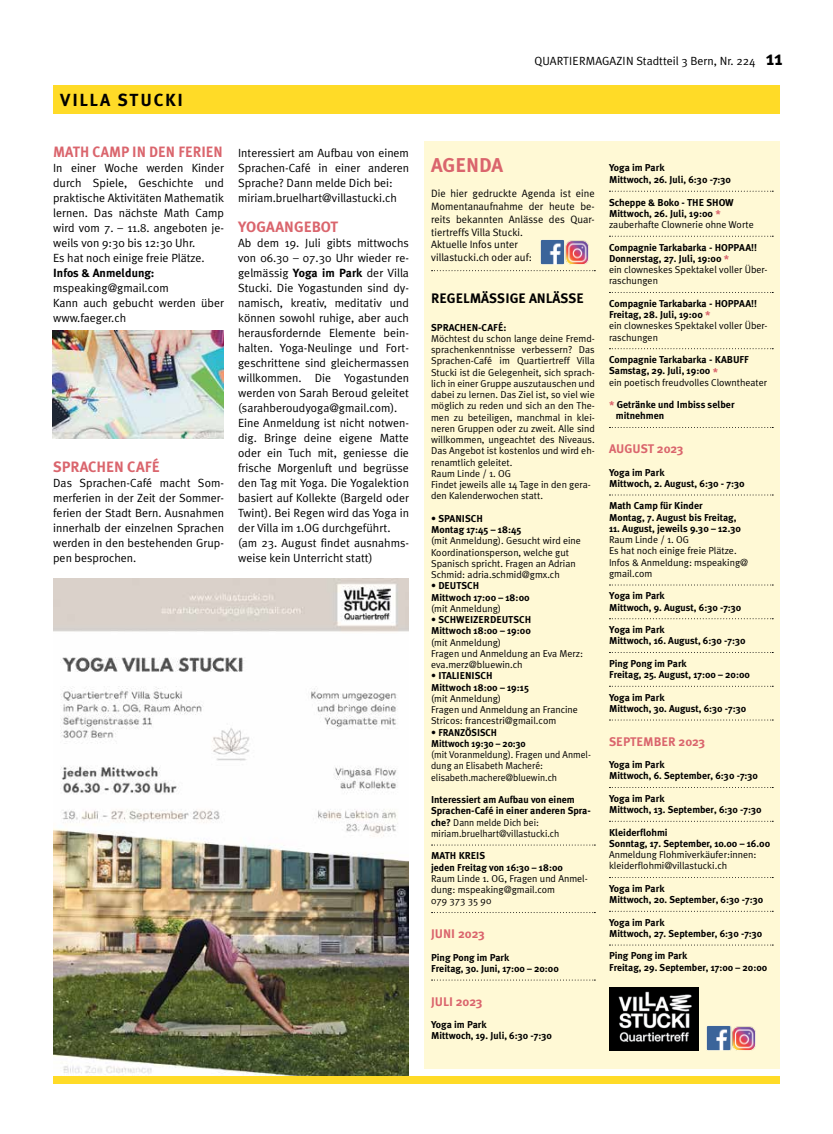
<style>
.page{position:relative;width:833px;height:1134px;background:#fff}
.page>*{position:absolute;margin:0;border:0;box-sizing:border-box;transform-origin:0 0}
.t1{font:700 20px "Meta Plus";color:#da656d}
.t2{font:700 17.5px "Meta Plus";letter-spacing:.21em;color:#000}
.t3{font:700 15px "Meta Plus";letter-spacing:.005em;color:#da656d}
.t4{font:700 15px "Meta Plus";letter-spacing:.005em;color:#da656d;scale:.95 1}
.t5{font:700 13.75px "Meta Plus";color:#000}
.t6{font:700 12.5px "Meta Plus";color:#da656d}
.t7{font:11.88px/15px "Meta Plus Normal";color:#000}
.t8{font:700 11.88px "Meta Plus";color:#000}
.t9{font:10.62px/12.8px "Meta Plus Normal";color:#000}
.t10{font:700 10px/11.2px "Meta Plus";color:#000}
.t11{font:10px/11.2px "Meta Plus Normal";color:#000}
.t12{font:10px/11.2px "Meta Plus Normal";color:#000;scale:.96 1}
.t13{font:700 10px/11.2px "Meta Plus";color:#000;scale:.95 1}
.s1{font-family:"Meta Plus";font-weight:700}
.s2{font-family:"Meta Plus";font-weight:700;font-size:20px}
.s3{font-size:11.25px;color:#da656d}
</style>
<div class="page">
<div style="left:53px;top:85px;width:727px;height:28px;background:#ffdb27"></div>
<div style="left:424px;top:141px;width:356px;height:928px;background:#fff9d5"></div>
<svg style="left:431px;top:270px;width:164px;height:1px"></svg>
<svg style="left:431px;top:844px;width:164px;height:1px"></svg>
<svg style="left:431px;top:912px;width:164px;height:1px"></svg>
<svg style="left:431px;top:979px;width:164px;height:1px"></svg>
<svg style="left:609px;top:191px;width:164px;height:1px"></svg>
<svg style="left:609px;top:236px;width:164px;height:1px"></svg>
<svg style="left:609px;top:292px;width:164px;height:1px"></svg>
<svg style="left:609px;top:348px;width:164px;height:1px"></svg>
<svg style="left:609px;top:427px;width:164px;height:1px"></svg>
<svg style="left:609px;top:494px;width:164px;height:1px"></svg>
<svg style="left:609px;top:584px;width:164px;height:1px"></svg>
<svg style="left:609px;top:618px;width:164px;height:1px"></svg>
<svg style="left:609px;top:652px;width:164px;height:1px"></svg>
<svg style="left:609px;top:686px;width:164px;height:1px"></svg>
<svg style="left:609px;top:719px;width:164px;height:1px"></svg>
<svg style="left:609px;top:787px;width:164px;height:1px"></svg>
<svg style="left:609px;top:821px;width:164px;height:1px"></svg>
<svg style="left:609px;top:877px;width:164px;height:1px"></svg>
<svg style="left:609px;top:911px;width:164px;height:1px"></svg>
<svg style="left:609px;top:944px;width:164px;height:1px"></svg>
<img style="left:540px;top:240px;width:49px;height:24px">
<img style="left:609px;top:987px;width:89px;height:63px">
<img style="left:706px;top:1026px;width:49px;height:24px">
<img style="left:53px;top:579px;width:356px;height:497px">
<img style="left:52px;top:331px;width:171px;height:108px">
<div style="left:53px;top:1076px;width:727px;height:8px;background:#ffdb27"></div>
<h2 class="t2" style="left:60px;top:90px;width:124px">Villa Stucki</h2>
<p class="t4" style="left:53px;top:143px;width:52px">Math Camp</p>
<p class="t4" style="left:132px;top:143px;width:94px">in den Ferien</p>
<p class="t7" style="left:53px;top:160px;width:172px">In einer Woche werden Kinder durch Spiele, Geschichte und praktische Aktivitäten Mathematik lernen. Das nächste Math Camp wird vom 7. – 11.8. angeboten je&shy;weils von 9:30 bis 12:30 Uhr.<br>Es hat noch einige freie Plätze.</p>
<p class="t8" style="left:53px;top:266px;width:103px">I nfos &amp; Anmeldung:</p>
<p class="t7" style="left:53px;top:280px;width:172px">mspeaking@gmail.com<br>Kann auch gebucht werden über www.faeger.ch</p>
<p class="t3" style="left:53px;top:458px;width:108px">Sprachen CafÉ</p>
<p class="t7" style="left:53px;top:475px;width:172px;text-align:justify">Das Sprachen-Café macht Som&shy;merferien in der Zeit der Sommer&shy;ferien der Stadt Bern. Ausnahmen innerhalb der einzelnen Sprachen werden in den bestehenden Grup&shy;pen besprochen.</p>
<p class="t7" style="left:238px;top:145px;width:172px">Interessiert am Aufbau von einem<br>Sprachen-Café in einer anderen<br>Sprache? Dann melde Dich bei: miriam.bruelhart@villastucki.ch</p>
<p class="t3" style="left:238px;top:218px;width:38px">Yogaan</p>
<p class="t3" style="left:294px;top:218px;width:43px">gebot</p>
<p class="t7" style="left:238px;top:235px;width:172px">Ab dem 19. Juli gibts mittwochs von 06.30 – 07.30 Uhr wieder re&shy;gelmässig <span class="s1">Yoga im Park</span> der Villa<br>Stucki. Die Yogastunden sind dy&shy;namisch, kreativ, meditativ und können sowohl ruhige, aber auch herausfordernde Elemente bein&shy;halten. Yoga-Neulinge und Fort&shy;geschrittene sind gleichermassen willkommen. Die Yogastunden werden von Sarah Beroud geleitet (sarahberoudyoga@gmail.com).<br>Eine Anmeldung ist nicht notwen&shy;dig. Bringe deine eigene Matte oder ein Tuch mit, geniesse die frische Morgenluft und begrüsse den Tag mit Yoga. Die Yogalektion basiert auf Kollekte (Bargeld oder<br>Twint). Bei Regen wird das Yoga in der Villa im 1.OG durchgeführt. (am 23. August findet ausnahms&shy;weise kein Unterricht statt)</p>
<p class="t7" style="left:534px;top:53px;width:16px">Quartiermagazin</p>
<p class="t7" style="left:636px;top:53px;width:148px">Stadtteil 3 Bern, Nr. 224 <span class="s2">11</span></p>
<h1 class="t1" style="left:431px;top:153px;width:48px">Agenda</h1>
<p class="t9" style="left:431px;top:187px;width:165px">Die hier gedruckte Agenda ist eine<br>Momentanaufnahme der heute be&shy;reits bekannten Anlässe des Quar&shy;tiertreffs Villa Stucki.<br>Aktuelle Infos unter<br>villastucki.ch oder auf:</p>
<p class="t5" style="left:431px;top:290px;width:49px">Regelmäss</p>
<p class="t5" style="left:505px;top:290px;width:80px">ige Anlässe</p>
<p class="t10" style="left:431px;top:321px;width:77px">Sprachen-Café:</p>
<p class="t11" style="left:431px;top:333px;width:165px">Möchtest du schon lange deine Fremd&shy;sprachenkenntnisse verbessern? Das Sprachen-Café im Quartiertreff Villa Stucki ist die Gelegenheit, sich sprach&shy;lich in einer Gruppe auszutauschen und dabei zu lernen. Das Ziel ist, so viel wie möglich zu reden und sich an den The&shy;men zu beteiligen, manchmal in klei&shy;neren Gruppen oder zu zweit. Alle sind willkommen, ungeachtet des Niveaus.<br>Das Angebot ist kostenlos und wird eh&shy;renamtlich geleitet.<br>Raum Linde / 1. OG<br>Findet jeweils alle 14 Tage in den gera&shy;den Kalenderwochen statt.</p>
<p class="t10" style="left:431px;top:513px;width:92px">• Span isch<br>Montag 17:45 – 18:45</p>
<p class="t11" style="left:431px;top:535px;width:151px">(mit Anmeldung). Gesucht wird eine Koordinationsperson, welche gut Spanisch spricht. Fragen an Adrian Schmid: adria.schmid@gmx.ch</p>
<p class="t10" style="left:431px;top:580px;width:100px">• Deutsch<br>Mittwoch 17:00 – 18:00</p>
<p class="t11" style="left:431px;top:603px;width:72px">(mit Anmeldung)</p>
<p class="t10" style="left:431px;top:614px;width:101px">• Schweizerdeutsch<br>Mittwoch 18:00 – 19:00</p>
<p class="t11" style="left:431px;top:636px;width:154px">(mit Anmeldung)<br>Fragen und Anmeldung an Eva Merz: eva.merz@bluewin.ch</p>
<p class="t10" style="left:431px;top:670px;width:99px">• Italienisch<br>Mittwoch 18:00 – 19:15</p>
<p class="t11" style="left:431px;top:693px;width:148px">(mit Anmeldung)<br>Fragen und Anmeldung an Francine<br>Stricos: francestri@gmail.com</p>
<p class="t10" style="left:431px;top:726px;width:25px">• Französ</p>
<p class="t13" style="left:431px;top:726px;width:101px;text-indent:46px">isch<br>Mittwoch 19:30 – 20:30</p>
<p class="t12" style="left:431px;top:749px;width:168px">(mit Voranmeldung). Fragen und Anmel&shy;dung an Elisabeth Macheré: elisabeth.machere@bluewin.ch</p>
<p class="t10" style="left:431px;top:794px;width:161px">I nteressiert am Aufbau von einem<br>Sprachen-Café in einer anderen Spra-</p>
<p class="t12" style="left:431px;top:816px;width:135px"><span class="s1">che?</span> Dann melde Dich bei: miriam.bruelhart@villastucki.ch</p>
<p class="t10" style="left:431px;top:850px;width:133px">Math Kreis<br>jeden Freitag von 16:30 – 18:00</p>
<p class="t11" style="left:431px;top:873px;width:158px">Raum Linde 1. OG, Fragen und Anmel&shy;dung: mspeaking@gmail.com<br>079 373 35 90</p>
<p class="t6" style="left:431px;top:926px;width:55px">Jun i 2023</p>
<p class="t10" style="left:431px;top:951px;width:129px">Ping Pong im Park<br>Freitag, 30. Juni, 17:00 – 20:00</p>
<p class="t6" style="left:431px;top:994px;width:53px">Juli 2023</p>
<p class="t10" style="left:431px;top:1019px;width:122px">Yoga im Park<br>Mittwoch, 19. Juli, 6:30 -7:30</p>
<p class="t10" style="left:609px;top:162px;width:123px;line-height:12px">Yoga im Park<br>Mittwoch, 26. Juli, 6:30 -7:30</p>
<p class="t10" style="left:609px;top:196px;width:118px">Scheppe &amp; Boko - THE SHOW<br>Mittwoch, 26. Juli, 19:00 <span class="s3">*</span></p>
<p class="t11" style="left:609px;top:219px;width:146px">zauberhafte Clownerie ohne Worte</p>
<p class="t10" style="left:609px;top:241px;width:150px">Compagnie Tarkabarka - HOPPAA!!<br>Donnerstag, 27. Juli, 19:00 <span class="s3">*</span></p>
<p class="t11" style="left:609px;top:264px;width:160px">ein clowneskes Spektakel voller Über&shy;raschungen</p>
<p class="t10" style="left:609px;top:298px;width:150px">Compagnie Tarkabarka - HOPPAA!!<br>Freitag, 28. Juli, 19:00 <span class="s3">*</span></p>
<p class="t11" style="left:609px;top:320px;width:160px">ein clowneskes Spektakel voller Über&shy;raschungen</p>
<p class="t10" style="left:609px;top:354px;width:130px">Compagnie Tarkabarka - KABUFF<br>Samstag, 29. Juli, 19:00 <span class="s3">*</span></p>
<p class="t11" style="left:609px;top:376px;width:160px">ein poetisch freudvolles Clowntheater</p>
<p class="t10" style="left:616px;top:399px;width:120px;text-indent:-7px"><span class="s3">*</span> Getränke und I mbiss selber mitnehmen</p>
<p class="t6" style="left:609px;top:441px;width:76px">August 2023</p>
<p class="t10" style="left:609px;top:466px;width:137px">Yoga im Park<br>Mittwoch, 2. August, 6:30 - 7:30</p>
<p class="t10" style="left:609px;top:500px;width:129px">Math Camp für Kinder<br>Montag, 7. August bis Freitag,</p>
<p class="t10" style="left:609px;top:523px;width:133px">11. August, jeweils 9.30 – 12.30</p>
<p class="t11" style="left:609px;top:534px;width:141px">Raum Linde / 1. OG<br>Es hat noch einige freie Plätze.<br>Infos &amp; Anmeldung: mspeaking@ gmail.com</p>
<p class="t10" style="left:609px;top:590px;width:134px">Yoga im Park<br>Mittwoch, 9. August, 6:30 -7:30</p>
<p class="t10" style="left:609px;top:624px;width:138px">Yoga im Park<br>Mittwoch, 16. August, 6:30 -7:30</p>
<p class="t10" style="left:609px;top:658px;width:142px">Ping Pong im Park<br>Freitag, 25. August, 17:00 – 20:00</p>
<p class="t10" style="left:609px;top:691px;width:139px">Yoga im Park<br>Mittwoch, 30. August, 6:30 -7:30</p>
<p class="t6" style="left:609px;top:734px;width:98px">September 2023</p>
<p class="t10" style="left:609px;top:759px;width:150px">Yoga im Park<br>Mittwoch, 6. September, 6:30 -7:30</p>
<p class="t10" style="left:609px;top:793px;width:154px">Yoga im Park<br>Mittwoch, 13. September, 6:30 -7:30</p>
<p class="t10" style="left:609px;top:826px;width:163px">Kleiderflohmi<br>Sonntag, 17. September, 10.00 – 16.00</p>
<p class="t11" style="left:609px;top:849px;width:149px">Anmeldung Flohmiverkäufer:innen: kleiderflohmi@villastucki.ch</p>
<p class="t10" style="left:609px;top:883px;width:156px">Yoga im Park<br>Mittwoch, 20. September, 6:30 -7:30</p>
<p class="t10" style="left:609px;top:916px;width:155px">Yoga im Park<br>Mittwoch, 27. September, 6:30 -7:30</p>
<p class="t10" style="left:609px;top:950px;width:160px">Ping Pong im Park<br>Freitag, 29. September, 17:00 – 20:00</p>
</div>
